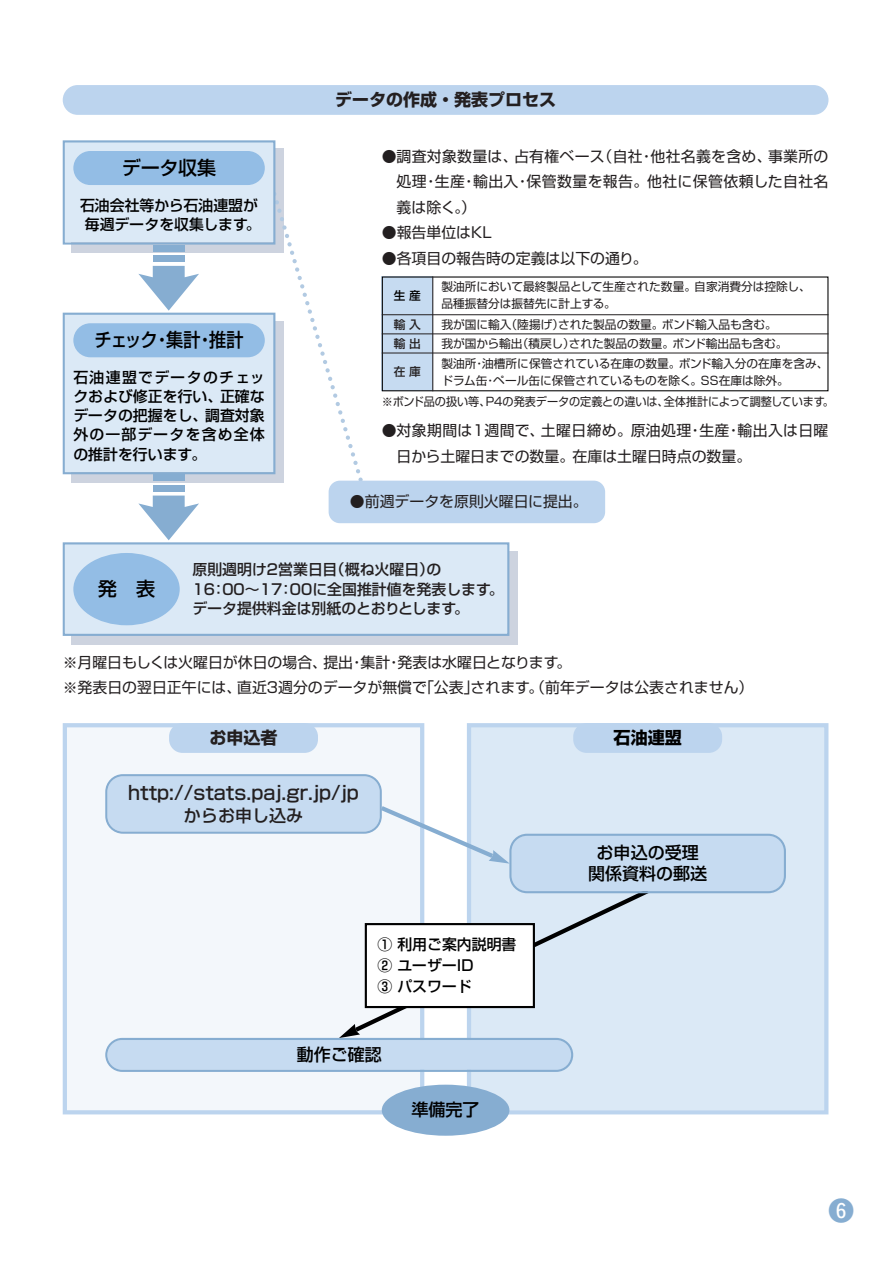
<style>
.page{position:relative;width:893px;height:1262px;background:#fff}
.page>*{position:absolute;margin:0;border:0;box-sizing:border-box;transform-origin:0 0}
.t1{font:25.5px "Ftgin Hround";color:#86add1}
.t2{font:500 19.2px "Shin Go";color:#231f20}
.t3{font:500 19.2px "Shin Go";letter-spacing:-.025em;color:#000;scale:.9 1}
.t4{font:500 19.2px "Shin Go";letter-spacing:-.025em;color:#000}
.t5{font:500 16.95px/21.3px "Shin Go";color:#000;text-align:center}
.t6{font:700 16.95px "Shin Go";color:#231f20}
.t7{font:500 16.95px "Shin Go";color:#231f20}
.t8{font:700 16.95px "Shin Go";color:#000}
.t9{font:14.85px/25.5px "Shin Go";color:#231f20;text-align:justify}
.t10{font:500 14.85px/19.2px "Shin Go";color:#000;text-align:center}
.t11{font:500 14.85px/19.2px "Shin Go";color:#231f20}
.t12{font:14.85px/25.5px "Shin Go";letter-spacing:.02em;color:#231f20}
.t13{font:11.7px/17px "Shin Go";color:#231f20}
.t14{font:11.7px "Shin Go";color:#231f20;scale:.95 1}
.t15{font:500 11.7px "Shin Go";color:#231f20}
.t16{font:500 11.7px "Shin Go";color:#000}
</style>
<div class="page">
<div style="left:382px;top:276px;width:51px;height:115px;background:#c6dbf1"></div>
<div style="left:67px;top:727px;width:353px;height:383px;background:#f3f7fb"></div>
<div style="left:63px;top:723px;width:361px;height:391px;border:4px solid #bcd4ee"></div>
<div style="left:471px;top:727px;width:353px;height:383px;background:#dbe9f6"></div>
<div style="left:467px;top:723px;width:361px;height:391px;border:4px solid #bcd4ee"></div>
<svg style="left:360px;top:885px;width:293px;height:150px"></svg>
<svg style="left:340px;top:1024px;width:20px;height:13px"></svg>
<svg style="left:376px;top:802px;width:133px;height:61px"></svg>
<div style="left:71px;top:321px;width:213px;height:162px;background:#cdd3df"></div>
<svg style="left:71px;top:149px;width:213px;height:104px;background:#c6cfdd"></svg>
<div style="left:71px;top:551px;width:447px;height:93px;background:#cdd3df"></div>
<div style="left:65px;top:315px;width:208px;height:157px;background:#dbe9f6"></div>
<div style="left:63px;top:313px;width:212px;height:161px;border:2px solid #86add1"></div>
<svg style="left:269px;top:188px;width:94px;height:292px"></svg>
<div style="left:328px;top:480px;width:277px;height:43px;background:#bcd4ee;border-radius:11px"></div>
<div style="left:63px;top:85px;width:765px;height:30px;background:#bcd4ee;border-radius:15px"></div>
<div style="left:153px;top:245px;width:32px;height:6px;background:#86add1"></div>
<div style="left:153px;top:255px;width:32px;height:7px;background:#86add1"></div>
<svg style="left:138px;top:266px;width:61px;height:45px"></svg>
<div style="left:65px;top:142px;width:208px;height:100px;background:#dbe9f6"></div>
<div style="left:63px;top:140px;width:212px;height:104px;border:2px solid #86add1"></div>
<div style="left:65px;top:544px;width:442px;height:90px;background:#dbe9f6"></div>
<div style="left:63px;top:542px;width:446px;height:94px;border:2px solid #86add1"></div>
<div style="left:73px;top:553px;width:107px;height:72px;background:#93bde5;border-radius:50%"></div>
<div style="left:169px;top:723px;width:149px;height:30px;background:#bcd4ee;border-radius:13px"></div>
<div style="left:573px;top:723px;width:149px;height:30px;background:#bcd4ee;border-radius:13px"></div>
<div style="left:107px;top:776px;width:272px;height:55px;background:#c6dbf1;border-radius:16px"></div>
<div style="left:105px;top:774px;width:277px;height:59px;border:2px solid #86add1;border-radius:17px"></div>
<div style="left:511px;top:836px;width:272px;height:55px;background:#c6dbf1;border-radius:16px"></div>
<div style="left:509px;top:833px;width:277px;height:60px;border:2px solid #86add1;border-radius:17px"></div>
<div style="left:367px;top:925px;width:166px;height:81px;background:#fff"></div>
<div style="left:365px;top:923px;width:170px;height:85px;border:2px solid #000"></div>
<div style="left:107px;top:1040px;width:464px;height:29px;background:#c6dbf1;border-radius:15px"></div>
<div style="left:105px;top:1037px;width:468px;height:34px;border:2px solid #86add1;border-radius:16px"></div>
<div style="left:382px;top:1084px;width:127px;height:51px;background:#86add1;border-radius:50%"></div>
<div style="left:73px;top:151px;width:192px;height:34px;background:#93bde5;border-radius:17px"></div>
<div style="left:73px;top:323px;width:192px;height:34px;background:#93bde5;border-radius:17px"></div>
<div style="left:153px;top:474px;width:32px;height:7px;background:#86add1"></div>
<div style="left:153px;top:485px;width:32px;height:6px;background:#86add1"></div>
<svg style="left:138px;top:495px;width:61px;height:45px"></svg>
<hr style="left:432px;top:276px;width:1px;height:115px;background:#231f20">
<hr style="left:382px;top:314px;width:446px;height:1px;background:#231f20">
<hr style="left:382px;top:333px;width:446px;height:1px;background:#231f20">
<hr style="left:382px;top:353px;width:446px;height:1px;background:#231f20">
<p class="t4" style="left:122px;top:161px;width:96px">データ収集</p>
<p class="t10" style="left:80px;top:197px;width:182px">石油会社等から石油連盟が毎週データを収集します。</p>
<p class="t3" style="left:94px;top:333px;width:167px">チェック・集計・推計</p>
<p class="t10" style="left:73px;top:369px;width:193px;text-align:justify">石油連盟でデータのチェックおよび修正を行い、正確なデータの把握をし、調査対象外の一部データを含め全体の推計を行います。</p>
<p class="t6" style="left:335px;top:93px;width:223px">データの作成・発表プロセス</p>
<p class="t9" style="left:396px;top:145px;width:433px;text-indent:-15px">●調査対象数量は、占有権ベース（自社・他社名義を含め、事業所の処理・生産・輸出入・保管数量を報告。他社に保管依頼した自社名義は除く。）</p>
<p class="t9" style="left:382px;top:222px;width:111px">●報告単位はKL</p>
<p class="t9" style="left:382px;top:247px;width:267px">●各項目の報告時の定義は以下の通り。</p>
<p class="t16" style="left:393px;top:291px;width:29px">生産</p>
<p class="t13" style="left:441px;top:280px;width:371px">製油所において最終製品として生産された数量。自家消費分は控除し、品種振替分は振替先に計上する。</p>
<p class="t15" style="left:393px;top:320px;width:29px">輸入</p>
<p class="t13" style="left:441px;top:317px;width:337px">我が国に輸入（陸揚げ）された製品の数量。ボンド輸入品も含む。</p>
<p class="t15" style="left:393px;top:339px;width:29px">輸出</p>
<p class="t13" style="left:441px;top:336px;width:348px">我が国から輸出（積戻し）された製品の数量。ボンド輸出品も含む。</p>
<p class="t15" style="left:393px;top:368px;width:29px">在庫</p>
<p class="t13" style="left:441px;top:356px;width:388px">製油所・油槽所に保管されている在庫の数量。ボンド輸入分の在庫を含み、ドラム缶・ペール缶に保管されているものを除く。SS在庫は除外。</p>
<p class="t12" style="left:396px;top:419px;width:433px;text-indent:-15px">●対象期間は1週間で、土曜日締め。原油処理・生産・輸出入は日曜日から土曜日までの数量。在庫は土曜日時点の数量。</p>
<p class="t14" style="left:382px;top:397px;width:477px">※ボンド品の扱い等、P4の発表データの定義との違いは、全体推計によって調整しています。</p>
<p class="t9" style="left:350px;top:490px;width:239px">●前週データを原則火曜日に提出。</p>
<p class="t4" style="left:98px;top:581px;width:59px">発　表</p>
<p class="t11" style="left:192px;top:562px;width:313px">原則週明け2営業日目（概ね火曜日）の<br>16：00～17：00に全国推計値を発表します。データ提供料金は別紙のとおりとします。</p>
<p class="t9" style="left:63px;top:651px;width:692px">※月曜日もしくは火曜日が休日の場合、提出・集計・発表は水曜日となります。<br>※発表日の翌日正午には、直近3週分のデータが無償で「公表」されます。（前年データは公表されません）</p>
<p class="t6" style="left:209px;top:731px;width:70px">お申込者</p>
<p class="t8" style="left:613px;top:731px;width:70px">石油連盟</p>
<p class="t2" style="left:128px;top:786px;width:232px">http://stats.paj.gr.jp/jp</p>
<p class="t7" style="left:184px;top:809px;width:121px">からお申し込み</p>
<p class="t5" style="left:588px;top:844px;width:121px">お申込の受理関係資料の郵送</p>
<p class="t10" style="left:377px;top:935px;width:140px;line-height:21.3px;text-align:left">① 利用ご案内説明書<br>② ユーザーID<br>③ パスワード</p>
<p class="t5" style="left:297px;top:1046px;width:87px">動作ご確認</p>
<p class="t5" style="left:411px;top:1101px;width:70px">準備完了</p>
<h1 class="t1" style="left:828px;top:1198px;width:27px">y</h1>
</div>
